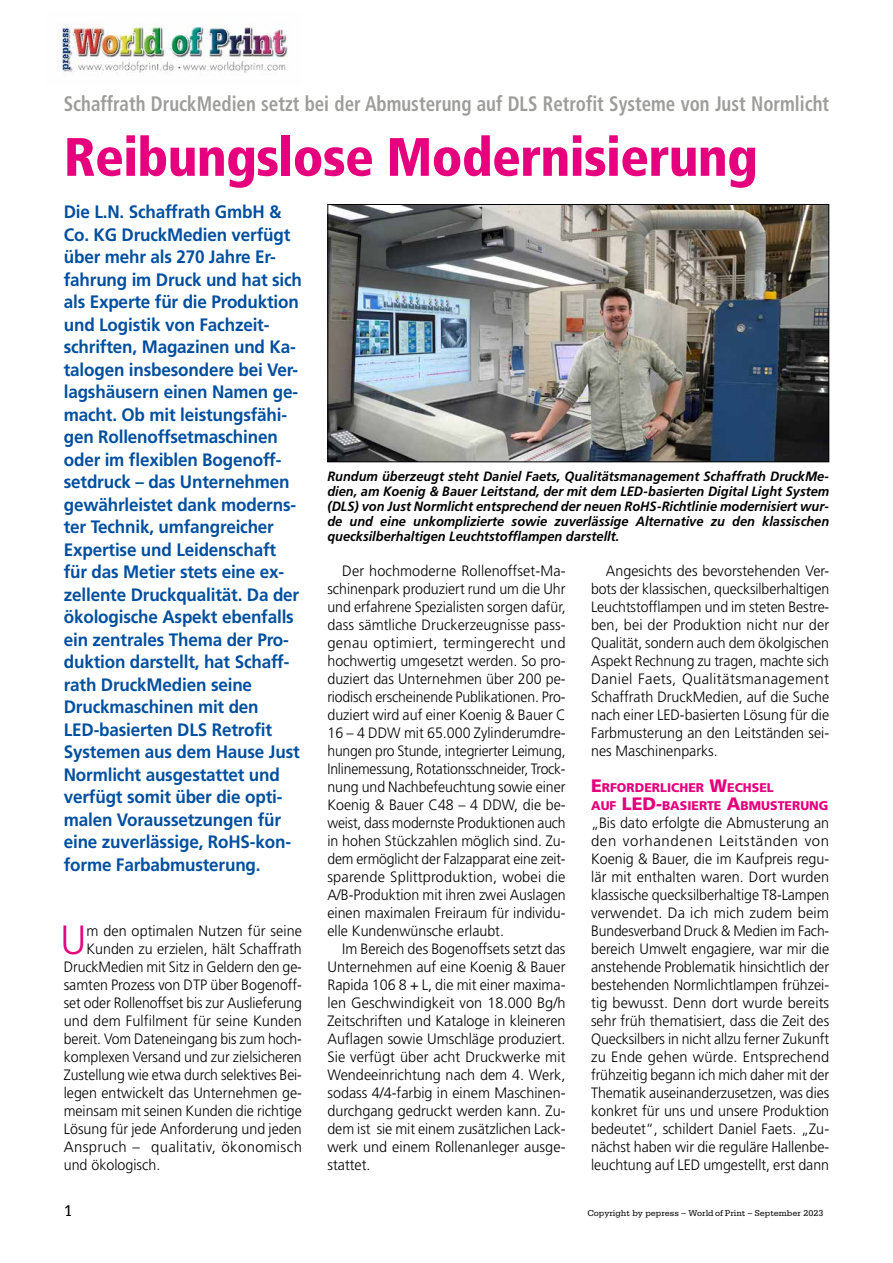
<style>
.page{position:relative;width:893px;height:1263px;background:#fff}
.page>*{position:absolute;margin:0;border:0;box-sizing:border-box;transform-origin:0 0}
.t1{font:900 condensed 54px "Frutiger";letter-spacing:-.015em;color:#e6007d}
.t2{font:300 40.8px "Frutiger";color:#e6007d;scale:.95 1}
.t3{font:700 condensed 21px "Frutiger";color:#9d9d9c;scale:.9 1}
.t4{font:700 18px/22.5px "Frutiger";letter-spacing:-.01em;color:#004f9f;scale:.95 1}
.t5{font:16.5px "Serifa";color:#000}
.t6{font:300 15px/18px "Frutiger";color:#000;text-align:justify;scale:.95 1}
.t7{font:300 15px/18px "Frutiger";color:#000;text-align:justify;scale:.96 1}
.t8{font:300 15px "Frutiger";color:#000;scale:.94 1}
.t9{font:300 15px "Frutiger";letter-spacing:.025em;color:#000}
.t10{font:italic 700 13.5px/15px "Frutiger";color:#000;text-align:justify;scale:.95 1}
.t11{font:900 12.6px/18px "Frutiger";color:#e6007d}
.t12{font:9px "Serifa";color:#000}
.s1{font-size:18px}
</style>
<div class="page">
<img style="left:329px;top:206px;width:498px;height:254px">
<div style="left:327px;top:204px;width:502px;height:258px;border:1px solid #000"></div>
<img style="left:58px;top:23px;width:230px;height:50px">
<h3 class="t3" style="left:64px;top:91px;width:852px">Schaffrath DruckMedien setzt bei der Abmusterung auf DLS Retrofit Systeme von Just Normlicht</h3>
<h1 class="t1" style="left:64px;top:125px;width:696px">Reibungslose Modernisierung</h1>
<p class="t4" style="left:64px;top:200px;width:252px">Die L.N. Schaffrath GmbH &amp;<br>Co. KG DruckMedien verfügt über mehr als 270 Jahre Er&shy;fahrung im Druck und hat sich als Experte für die Produktion und Logistik von Fachzeit&shy;schriften, Magazinen und Ka&shy;talogen insbesondere bei Ver&shy;lagshäusern einen Namen ge&shy;macht. Ob mit leistungsfähi&shy;gen Rollenoffsetmaschinen oder im flexiblen Bogenoff&shy;setdruck – das Unternehmen gewährleistet dank moderns&shy;ter Technik, umfangreicher<br>Expertise und Leidenschaft für das Metier stets eine ex&shy;zellente Druckqualität. Da der ökologische Aspekt ebenfalls ein zentrales Thema der Pro&shy;duktion darstellt, hat Schaff&shy;rath DruckMedien seine<br>Druckmaschinen mit den<br>LED-basierten DLS Retrofit<br>Systemen aus dem Hause Just<br>Normlicht ausgestattet und verfügt somit über die opti&shy;malen Voraussetzungen für eine zuverlässige, RoHS-kon&shy;forme Farbabmusterung.</p>
<p class="t10" style="left:327px;top:469px;width:530px">Rundum überzeugt steht Daniel Faets, Qualitätsmanagement Schaffrath DruckMe&shy;dien, am Koenig &amp; Bauer Leitstand, der mit dem LED-basierten Digital Light System (DLS) von Just Normlicht entsprechend der neuen RoHS-Richtlinie modernisiert wur&shy;de und eine unkomplizierte sowie zuverlässige Alternative zu den klassischen quecksilberhaltigen Leuchtstofflampen darstellt.</p>
<p class="t7" style="left:327px;top:562px;width:250px;text-indent:15px">Der hochmoderne Rollenoffset-Ma&shy;schinenpark produziert rund um die Uhr und erfahrene Spezialisten sorgen dafür, dass sämtliche Druckerzeugnisse pass&shy;genau optimiert, termingerecht und hochwertig umgesetzt werden. So pro&shy;duziert das Unternehmen über 200 pe&shy;riodisch erscheinende Publikationen. Pro&shy;duziert wird auf einer Koenig &amp; Bauer C 16 – 4 DDW mit 65.000 Zylinderumdre&shy;hungen pro Stunde, integrierter Leimung, Inlinemessung, Rotationsschneider, Trock&shy;nung und Nachbefeuchtung sowie einer Koenig &amp; Bauer C48 – 4 DDW, die be&shy;weist, dass modernste Produktionen auch in hohen Stückzahlen möglich sind. Zu&shy;dem ermöglicht der Falzapparat eine zeit&shy;sparende Splittproduktion, wobei die A/B-Produktion mit ihren zwei Auslagen einen maximalen Freiraum für individu&shy;elle Kundenwünsche erlaubt.</p>
<p class="t7" style="left:327px;top:940px;width:250px;text-indent:15px">Im Bereich des Bogenoffsets setzt das Unternehmen auf eine Koenig &amp; Bauer Rapida 106 8 + L, die mit einer maxima&shy;len Geschwindigkeit von 18.000 Bg/h Zeitschriften und Kataloge in kleineren Auflagen sowie Umschläge produziert.<br>Sie verfügt über acht Druckwerke mit Wendeeinrichtung nach dem 4. Werk, sodass 4/4-farbig in einem Maschinen&shy;durchgang gedruckt werden kann. Zu&shy;dem ist sie mit einem zusätzlichen Lack&shy;werk und einem Rollenanleger ausge&shy;stattet.</p>
<p class="t6" style="left:591px;top:562px;width:252px;text-indent:15px">Angesichts des bevorstehenden Ver&shy;bots der klassischen, quecksilberhaltigen Leuchtstofflampen und im steten Bestre&shy;ben, bei der Produktion nicht nur der Qualität, sondern auch dem ökolgischen Aspekt Rechnung zu tragen, machte sich Daniel Faets, Qualitätsmanagement Schaffrath DruckMedien, auf die Suche nach einer LED-basierten Lösung für die Farbmusterung an den Leitständen sei&shy;nes Maschinenparks.</p>
<p class="t11" style="left:591px;top:778px;width:239px"><span class="s1">E</span>RFORDERLICHER <span class="s1">W</span>ECHSEL<br>AUF <span class="s1">LED-</span>BASIERTE <span class="s1">A</span>BMUSTERUNG</p>
<p class="t6" style="left:591px;top:814px;width:252px">„Bis dato erfolgte die Abmusterung an den vorhandenen Leitständen von Koenig &amp; Bauer, die im Kaufpreis regu&shy;lär mit enthalten waren. Dort wurden klassische quecksilberhaltige T8-Lampen verwendet. Da ich mich zudem beim Bundesverband Druck &amp; Medien im Fach&shy;bereich Umwelt engagiere, war mir die anstehende Problematik hinsichtlich der bestehenden Normlichtlampen frühzei&shy;tig bewusst. Denn dort wurde bereits sehr früh thematisiert, dass die Zeit des Quecksilbers in nicht allzu ferner Zukunft zu Ende gehen würde. Entsprechend frühzeitig begann ich mich daher mit der Thematik auseinanderzusetzen, was dies konkret für uns und unsere Produktion bedeutet“, schildert Daniel Faets. „Zu&shy;nächst haben wir die reguläre Hallenbe&shy;leuchtung auf LED umgestellt, erst dann</p>
<h2 class="t2" style="left:61px;top:917px;width:29px">U</h2>
<p class="t7" style="left:86px;top:922px;width:226px">m den optimalen Nutzen für seine</p>
<p class="t6" style="left:86px;top:940px;width:228px">Kunden zu erzielen, hält Schaffrath</p>
<p class="t8" style="left:64px;top:958px;width:255px">DruckMedien mit Sitz in Geldern den ge-</p>
<p class="t6" style="left:64px;top:976px;width:252px">samten Prozess von DTP über Bogenoff-</p>
<p class="t8" style="left:64px;top:994px;width:255px">set oder Rollenoffset bis zur Auslieferung</p>
<p class="t7" style="left:64px;top:1012px;width:250px">und dem Fulfilment für seine Kunden</p>
<p class="t8" style="left:64px;top:1030px;width:255px">bereit. Vom Dateneingang bis zum hoch-</p>
<p class="t6" style="left:64px;top:1048px;width:252px">komplexen Versand und zur zielsicheren</p>
<p class="t8" style="left:64px;top:1066px;width:255px">Zustellung wie etwa durch selektives Bei-</p>
<p class="t6" style="left:64px;top:1084px;width:252px">legen entwickelt das Unternehmen ge-</p>
<p class="t6" style="left:64px;top:1102px;width:252px">meinsam mit seinen Kunden die richtige</p>
<p class="t6" style="left:64px;top:1120px;width:252px">Lösung für jede Anforderung und jeden</p>
<p class="t9" style="left:64px;top:1138px;width:240px">Anspruch – qualitativ, ökonomisch</p>
<p class="t6" style="left:64px;top:1156px;width:103px">und ökologisch.</p>
<p class="t5" style="left:64px;top:1201px;width:11px">1</p>
<p class="t12" style="left:587px;top:1208px;width:238px">Copyright by pepress – World of Print – September 2023</p>
</div>
